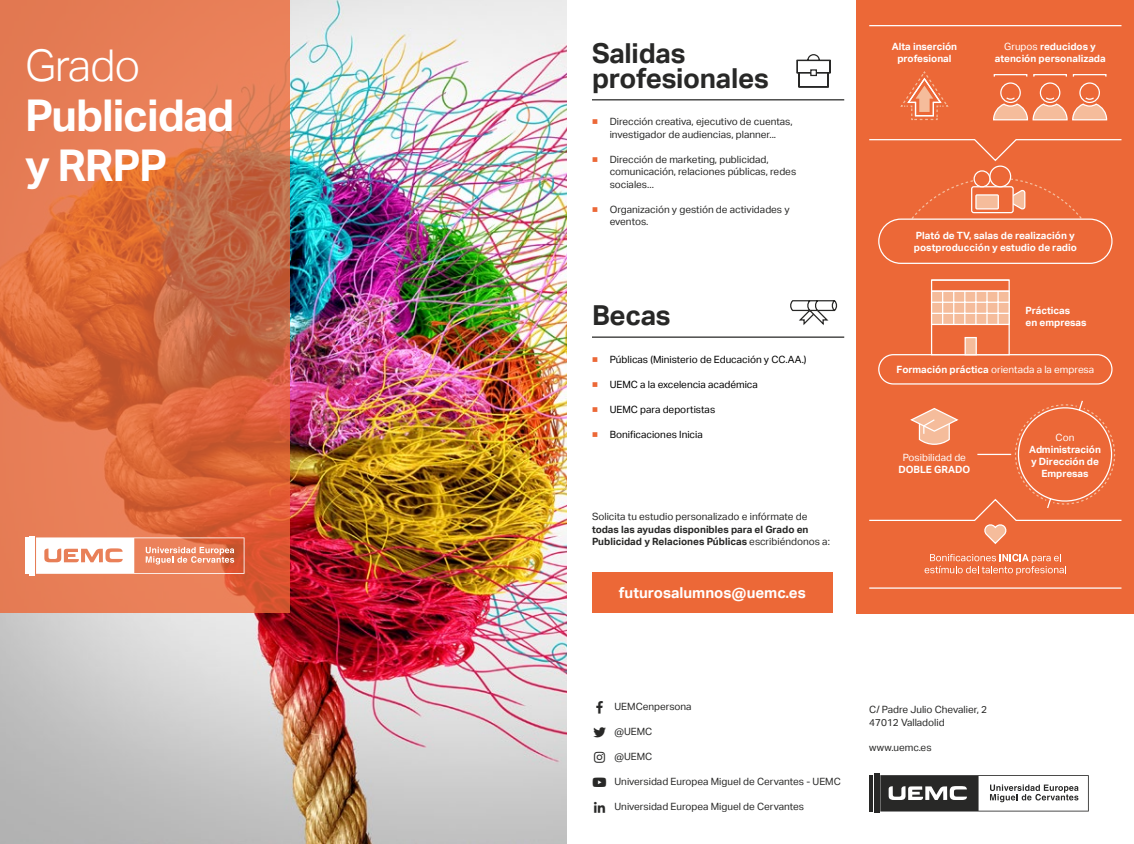
<style>
.page{position:relative;width:1134px;height:844px;background:#fff}
.page>*{position:absolute;margin:0;border:0;box-sizing:border-box;transform-origin:0 0}
.t1{font:700 43.75px/50px "Aktiv Grotesk";letter-spacing:-.025em;color:#fff}
.t2{font:300 43.75px "Aktiv Grotesk";letter-spacing:-.025em;color:#fff}
.t3{font:700 27.5px/25px "Aktiv Grotesk";letter-spacing:-.01em;color:#282827}
.t4{font:700 15px "Aktiv Grotesk";color:#fff}
.t5{font:10px/12.5px "Aktiv Grotesk";color:#282827}
.t6{font:700 10px/12px "Aktiv Grotesk";color:#fff;text-align:center}
.t7{font:10px "Aktiv Grotesk";color:#000}
.t8{font:700 10px/12.5px "Aktiv Grotesk";color:#282827}
.t9{font:10px "Aktiv Grotesk";color:#fff}
.s1{font-weight:300;color:#ec6837}
.s2{font-weight:400}
.s3{font-weight:700}
</style>
<div class="page">
<img style="left:0;top:0;width:567px;height:843px">
<svg style="left:0;top:0;width:290px;height:613px"></svg>
<div style="left:857px;top:0;width:277px;height:612px;background:#ec6837"></div>
<div style="left:592px;top:572px;width:241px;height:40px;background:#ec6837"></div>
<svg style="left:869px;top:25px;width:253px;height:496px"></svg>
<svg style="left:924px;top:553px;width:142px;height:22px"></svg>
<svg style="left:984px;top:524px;width:23px;height:20px"></svg>
<hr style="left:869px;top:587px;width:252px;height:1px;background:#fff">
<div style="left:879px;top:219px;width:233px;height:44px;background:#ec6837;border-radius:22px"></div>
<div style="left:878px;top:218px;width:234px;height:46px;border:1px solid #fff;border-radius:22px"></div>
<svg style="left:909px;top:399px;width:210px;height:110px"></svg>
<svg style="left:899px;top:70px;width:51px;height:51px"></svg>
<svg style="left:897px;top:177px;width:199px;height:44px"></svg>
<div style="left:972px;top:187px;width:41px;height:25px;background:#ec6837;border-radius:2px"></div>
<div style="left:971px;top:186px;width:43px;height:27px;border:1px solid #fff;border-radius:2px"></div>
<div style="left:976px;top:195px;width:22px;height:14px;background:#f5bc9b"></div>
<div style="left:975px;top:194px;width:24px;height:15px;border:1px solid #fff"></div>
<svg style="left:974px;top:171px;width:16px;height:16px"></svg>
<div style="left:973px;top:170px;width:17px;height:17px;border:1px solid #fff;border-radius:50%"></div>
<div style="left:990px;top:166px;width:20px;height:21px;background:#ec6837;border-radius:50%"></div>
<div style="left:989px;top:165px;width:22px;height:22px;border:1px solid #fff;border-radius:50%"></div>
<hr style="left:592px;top:336px;width:252px;height:2px;background:#282827">
<hr style="left:592px;top:99px;width:252px;height:1px;background:#282827">
<hr style="left:25px;top:537px;width:4px;height:36px;background:#fff">
<div style="left:30px;top:535px;width:5px;height:40px;background:#fff"></div>
<svg style="left:36px;top:537px;width:208px;height:36px"></svg>
<hr style="left:869px;top:775px;width:4px;height:36px;background:#282827">
<div style="left:874px;top:773px;width:5px;height:39px;background:#282827"></div>
<svg style="left:880px;top:775px;width:209px;height:36px"></svg>
<svg style="left:796px;top:54px;width:35px;height:34px"></svg>
<svg style="left:790px;top:300px;width:47px;height:25px"></svg>
<h1 class="t2" style="left:25px;top:41px;width:117px">Grado</h1>
<h1 class="t1" style="left:25px;top:91px;width:211px">Publicidad y RRPP</h1>
<h2 class="t3" style="left:592px;top:41px;width:178px">Salidas profesionales</h2>
<p class="t5" style="left:592px;top:115px;width:202px;text-align:center"><span class="s1">■</span> Dirección creativa, ejecutivo de cuentas, investigador de audiencias, planner...</p>
<p class="t5" style="left:610px;top:153px;width:188px;text-indent:-18px"><span class="s1">■</span> Dirección de marketing, publicidad, comunicación, relaciones públicas, redes sociales...</p>
<p class="t5" style="left:610px;top:203px;width:181px;text-indent:-18px"><span class="s1">■</span> Organización y gestión de actividades y eventos.</p>
<h2 class="t3" style="left:592px;top:303px;width:80px">Becas</h2>
<p class="t7" style="left:592px;top:353px;width:216px"><span class="s1">■</span> Públicas (Ministerio de Educación y CC.AA.)</p>
<p class="t7" style="left:592px;top:378px;width:167px"><span class="s1">■</span> UEMC a la excelencia académica</p>
<p class="t7" style="left:592px;top:403px;width:125px"><span class="s1">■</span> UEMC para deportistas</p>
<p class="t7" style="left:592px;top:428px;width:112px"><span class="s1">■</span> Bonificaciones Inicia</p>
<p class="t5" style="left:592px;top:510px;width:217px">Solicita tu estudio personalizado e infórmate de</p>
<p class="t8" style="left:592px;top:523px;width:239px">todas las ayudas disponibles para el Grado en<br>Publicidad y Relaciones Públicas <span class="s2">escribiéndonos a:</span></p>
<h3 class="t4" style="left:619px;top:584px;width:188px">futurosalumnos@uemc.es</h3>
<p class="t6" style="left:892px;top:40px;width:67px">Alta inserción profesional</p>
<p class="t6" style="left:995px;top:40px;width:112px"><span class="s2">Grupos</span> reducidos y atención personalizada</p>
<p class="t6" style="left:914px;top:229px;width:164px;text-align:left">Plató de TV, salas de realización y postproducción y estudio de radio</p>
<p class="t6" style="left:1025px;top:304px;width:63px;text-align:left">Prácticas<br>en empresas</p>
<p class="t9" style="left:896px;top:364px;width:199px"><span class="s3">Formación práctica</span> orientada a la empresa</p>
<p class="t9" style="left:903px;top:451px;width:65px">Posibilidad de</p>
<p class="t6" style="left:898px;top:463px;width:73px">DOBLE GRADO</p>
<p class="t9" style="left:1055px;top:431px;width:20px">Con</p>
<p class="t6" style="left:1029px;top:443px;width:73px">Administración y Dirección de<br>Empresas</p>
<p class="t5" style="left:614px;top:700px;width:79px">UEMCenpersona</p>
<p class="t5" style="left:614px;top:725px;width:39px">@UEMC</p>
<p class="t5" style="left:614px;top:750px;width:39px">@UEMC</p>
<p class="t5" style="left:614px;top:775px;width:228px">Universidad Europea Miguel de Cervantes - UEMC</p>
<p class="t5" style="left:614px;top:800px;width:191px">Universidad Europea Miguel de Cervantes</p>
<p class="t5" style="left:869px;top:703px;width:119px">C/ Padre Julio Chevalier, 2<br>47012 Valladolid</p>
<p class="t5" style="left:869px;top:740px;width:64px">www.uemc.es</p>
</div>
